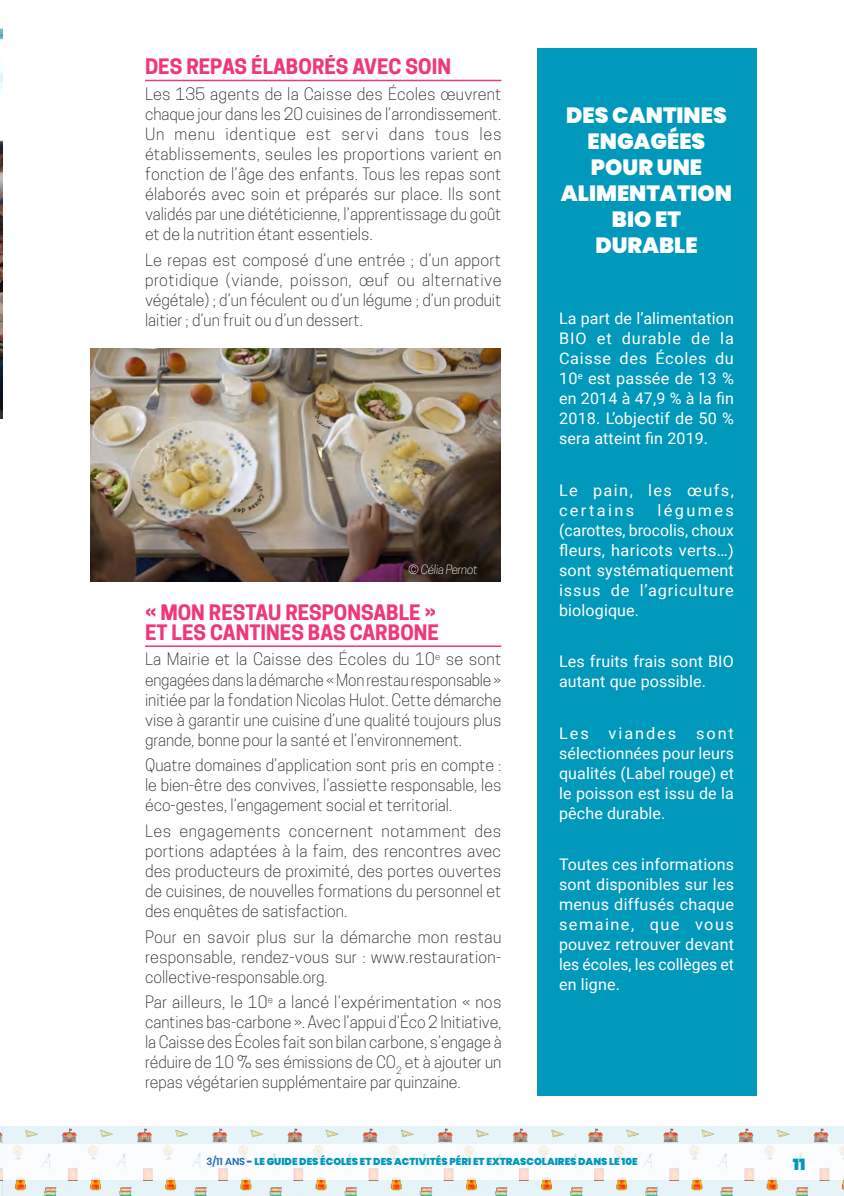
<style>
.page{position:relative;width:844px;height:1196px;background:#fff}
.page>*{position:absolute;margin:0;border:0;box-sizing:border-box;transform-origin:0 0}
.t1{font:900 22px/26px "Poppins";color:#fff;text-align:center}
.t2{font:700 20px/20px "Cooper Hewitt";color:#ef387a}
.t3{font:300 16px/20px "Cooper Hewitt";color:#231f20;text-align:justify}
.t4{font:16px/20px "Roboto";letter-spacing:.01em;color:#fff;text-align:justify}
.t5{font:16px/20px "Roboto";letter-spacing:.085em;color:#fff}
.t6{font:900 16px "Poppins";color:#0098bb}
.t7{font:italic 300 12px "Cooper Hewitt";letter-spacing:-.03em;color:#fff}
.t8{font:900 10px "Poppins";color:#0098bb}
.s1{font-weight:600;color:#226bb5}
.s2{color:#226bb5}
</style>
<div class="page">
<img style="left:0;top:1126px;width:844px;height:69px">
<div style="left:537px;top:48px;width:219px;height:1047px;background:#0098bb"></div>
<img style="left:0;top:28px;width:2px;height:390px">
<hr style="left:145px;top:80px;width:356px;height:1px;background:#ef387a">
<hr style="left:145px;top:645px;width:356px;height:2px;background:#ef387a">
<img style="left:90px;top:348px;width:410px;height:233px">
<div style="left:2px;top:1143px;width:842px;height:36px;background:#fff"></div>
<hr style="left:0;top:1143px;width:2px;height:36px;background:#fff">
<svg style="left:0;top:1192px;width:4px;height:4px"></svg>
<svg style="left:840px;top:1192px;width:4px;height:4px"></svg>
<p class="t2" style="left:145px;top:57px;width:307px">DES REPAS ÉLABORÉS AVEC SOIN</p>
<p class="t3" style="left:145px;top:84px;width:358px">Les 135 agents de la Caisse des Écoles œuvrent chaque jour dans les 20 cuisines de l’arrondissement.<br>Un menu identique est servi dans tous les établissements, seules les proportions varient en fonction de l’âge des enfants. Tous les repas sont élaborés avec soin et préparés sur place. Ils sont validés par une diététicienne, l’apprentissage du goût et de la nutrition étant essentiels.</p>
<p class="t3" style="left:145px;top:249px;width:358px">Le repas est composé d’une entrée ; d’un apport protidique (viande, poisson, œuf ou alternative végétale) ; d’un féculent ou d’un légume ; d’un produit laitier ; d’un fruit ou d’un dessert.</p>
<p class="t7" style="left:408px;top:562px;width:71px">© Célia Pernot</p>
<p class="t2" style="left:145px;top:602px;width:295px">« MON RESTAU RESPONSABLE »<br>ET LES CANTINES BAS CARBONE</p>
<p class="t3" style="left:145px;top:649px;width:358px">La Mairie et la Caisse des Écoles du 10<sup>e</sup> se sont engagées dans la démarche « Mon restau responsable » initiée par la fondation Nicolas Hulot. Cette démarche vise à garantir une cuisine d’une qualité toujours plus grande, bonne pour la santé et l’environnement.</p>
<p class="t3" style="left:145px;top:755px;width:358px">Quatre domaines d’application sont pris en compte : le bien-être des convives, l’assiette responsable, les éco-gestes, l’engagement social et territorial.</p>
<p class="t3" style="left:145px;top:820px;width:358px">Les engagements concernent notamment des portions adaptées à la faim, des rencontres avec des producteurs de proximité, des portes ouvertes de cuisines, de nouvelles formations du personnel et des enquêtes de satisfaction.</p>
<p class="t3" style="left:145px;top:926px;width:358px">Pour en savoir plus sur la démarche mon restau responsable, rendez-vous sur : www.restauration&shy;collective-responsable.org.</p>
<p class="t3" style="left:145px;top:992px;width:358px">Par ailleurs, le 10<sup>e</sup> a lancé l’expérimentation « nos cantines bas-carbone ». Avec l’appui d’Éco 2 Initiative, la Caisse des Écoles fait son bilan carbone, s’engage à réduire de 10 % ses émissions de CO<sub>2</sub> et à ajouter un repas végétarien supplémentaire par quinzaine.</p>
<h1 class="t1" style="left:561px;top:102px;width:173px">DES CANTINES<br>ENGAGÉES<br>POUR UNE<br>ALIMENTATION<br>BIO ET<br>DURABLE</h1>
<p class="t4" style="left:559px;top:308px;width:176px">La part de l’alimentation BIO et durable de la Caisse des Écoles du 10<sup>e</sup> est passée de 13 % en 2014 à 47,9 % à la fin 2018. L’objectif de 50 % sera atteint fin 2019.</p>
<p class="t5" style="left:559px;top:479px;width:176px">Le pain, les œufs, certains</p>
<p class="t4" style="left:559px;top:499px;width:176px;text-indent:99px">légumes (carottes, brocolis, choux fleurs, haricots verts…) sont systématiquement issus de l’agriculture biologique.</p>
<p class="t4" style="left:559px;top:650px;width:176px">Les fruits frais sont BIO autant que possible.</p>
<p class="t4" style="left:559px;top:722px;width:176px">Les viandes sont sélectionnées pour leurs qualités (Label rouge) et le poisson est issu de la pêche durable.</p>
<p class="t4" style="left:559px;top:853px;width:176px">Toutes ces informations sont disponibles sur les menus diffusés chaque semaine, que vous pouvez retrouver devant les écoles, les collèges et en ligne.</p>
<p class="t8" style="left:206px;top:1155px;width:433px"><span class="s1">3/11 ANS</span> <span class="s2">-</span> LE GUIDE DES ÉCOLES ET DES ACTIVITÉS PÉRI ET EXTRASCOLAIRES DANS LE 10E</p>
<p class="t6" style="left:792px;top:1154px;width:14px">11</p>
</div>
